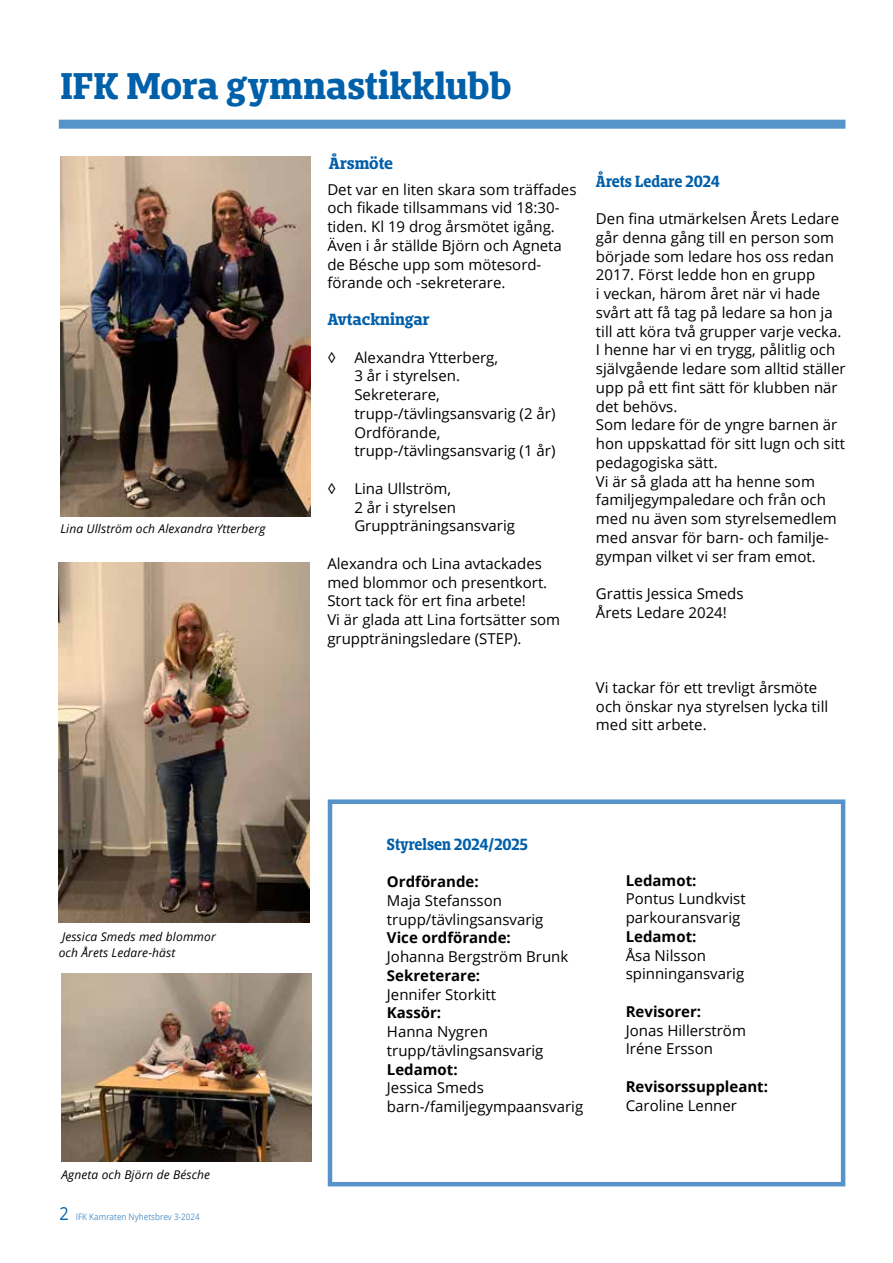
<style>
.page{position:relative;width:893px;height:1263px;background:#fff}
.page>*{position:absolute;margin:0;border:0;box-sizing:border-box;transform-origin:0 0}
.t1{font:700 34.5px "Bommer Slab";color:#0060a9}
.t2{font:15px/18.8px "Open Sans";color:#000}
.t3{font:700 15px "Open Sans";color:#000}
.t4{font:700 15px "Bommer Slab";letter-spacing:-.005em;color:#005faa;scale:.9 1}
.t5{font:700 15px "Bommer Slab";letter-spacing:-.005em;color:#005faa}
.t6{font:italic 12px/16.5px "Open Sans";letter-spacing:.01em;color:#000}
.t7{font:9px "Open Sans";color:#5693c9;scale:.9 1}
.s1{font-size:18px;color:#0060a9}
</style>
<div class="page">
<div style="left:328px;top:799px;width:517px;height:387px;background:#fff;border:4px solid #5693c9"></div>
<div style="left:59px;top:120px;width:786px;height:9px;background:#5693c9"></div>
<img style="left:61px;top:974px;width:251px;height:188px">
<img style="left:60px;top:156px;width:251px;height:360px">
<img style="left:59px;top:563px;width:250px;height:360px">
<h1 class="t1" style="left:60px;top:60px;width:453px">IFK Mora gymnastikklubb</h1>
<p class="t6" style="left:60px;top:520px;width:207px">Lina Ullström och Alexandra Ytterberg</p>
<p class="t5" style="left:329px;top:152px;width:66px">Årsmöte</p>
<p class="t2" style="left:327px;top:179px;width:251px">Det var en liten skara som träffades och fikade tillsammans vid 18:30- tiden. Kl 19 drog årsmötet igång.<br>Även i år ställde Björn och Agneta de Bésche upp som mötesord&shy;förande och -sekreterare.</p>
<p class="t5" style="left:327px;top:308px;width:104px">Avtackningar</p>
<p class="t2" style="left:354px;top:347px;width:203px;text-indent:-27px">◊ Alexandra Ytterberg,<br>3 år i styrelsen.<br>Sekreterare, trupp-/tävlingsansvarig (2 år)<br>Ordförande, trupp-/tävlingsansvarig (1 år)</p>
<p class="t2" style="left:354px;top:479px;width:162px;text-indent:-27px">◊ Lina Ullström,<br>2 år i styrelsen<br>Gruppträningsansvarig</p>
<p class="t2" style="left:327px;top:554px;width:234px">Alexandra och Lina avtackades med blommor och presentkort.<br>Stort tack för ert fina arbete!<br>Vi är glada att Lina fortsätter som gruppträningsledare (STEP).</p>
<p class="t4" style="left:596px;top:170px;width:139px">Årets Ledare 2024</p>
<p class="t2" style="left:596px;top:209px;width:251px">Den fina utmärkelsen Årets Ledare går denna gång till en person som började som ledare hos oss redan<br>2017. Först ledde hon en grupp<br>i veckan, härom året när vi hade svårt att få tag på ledare sa hon ja till att köra två grupper varje vecka.<br>I henne har vi en trygg, pålitlig och självgående ledare som alltid ställer upp på ett fint sätt för klubben när det behövs.<br>Som ledare för de yngre barnen är hon uppskattad för sitt lugn och sitt pedagogiska sätt.<br>Vi är så glada att ha henne som familjegympaledare och från och med nu även som styrelsemedlem med ansvar för barn- och familje&shy;gympan vilket vi ser fram emot.</p>
<p class="t2" style="left:596px;top:584px;width:149px">Grattis Jessica Smeds<br>Årets Ledare 2024!</p>
<p class="t2" style="left:596px;top:678px;width:234px">Vi tackar för ett trevligt årsmöte och önskar nya styrelsen lycka till med sitt arbete.</p>
<p class="t6" style="left:59px;top:928px;width:158px">Jessica Smeds med blommor och Årets Ledare-häst</p>
<p class="t6" style="left:62px;top:1166px;width:150px">Agneta och Björn de Bésche</p>
<p class="t7" style="left:60px;top:1211px;width:157px"><span class="s1">2</span> IFK Kamraten Nyhetsbrev 3-2024</p>
<p class="t4" style="left:387px;top:833px;width:158px">Styrelsen 2024/2025</p>
<p class="t3" style="left:387px;top:871px;width:93px">Ordförande:</p>
<p class="t2" style="left:387px;top:891px;width:158px">Maja Stefansson trupp/tävlingsansvarig</p>
<p class="t3" style="left:387px;top:927px;width:125px">Vice ordförande:</p>
<p class="t2" style="left:387px;top:947px;width:183px">Johanna Bergström Brunk</p>
<p class="t3" style="left:387px;top:965px;width:95px">Sekreterare:</p>
<p class="t2" style="left:387px;top:984px;width:111px">Jennifer Storkitt</p>
<p class="t3" style="left:387px;top:1002px;width:56px">Kassör:</p>
<p class="t2" style="left:387px;top:1022px;width:158px">Hanna Nygren trupp/tävlingsansvarig</p>
<p class="t3" style="left:387px;top:1058px;width:72px">Ledamot:</p>
<p class="t2" style="left:387px;top:1078px;width:198px">Jessica Smeds barn-/familjegympaansvarig</p>
<p class="t3" style="left:626px;top:870px;width:72px">Ledamot:</p>
<p class="t2" style="left:626px;top:889px;width:121px">Pontus Lundkvist parkouransvarig</p>
<p class="t3" style="left:626px;top:926px;width:72px">Ledamot:</p>
<p class="t2" style="left:626px;top:945px;width:120px">Åsa Nilsson spinningansvarig</p>
<p class="t3" style="left:626px;top:1001px;width:77px">Revisorer:</p>
<p class="t2" style="left:626px;top:1020px;width:122px">Jonas Hillerström<br>Iréne Ersson</p>
<p class="t3" style="left:626px;top:1076px;width:144px">Revisorssuppleant:</p>
<p class="t2" style="left:626px;top:1095px;width:113px">Caroline Lenner</p>
</div>
